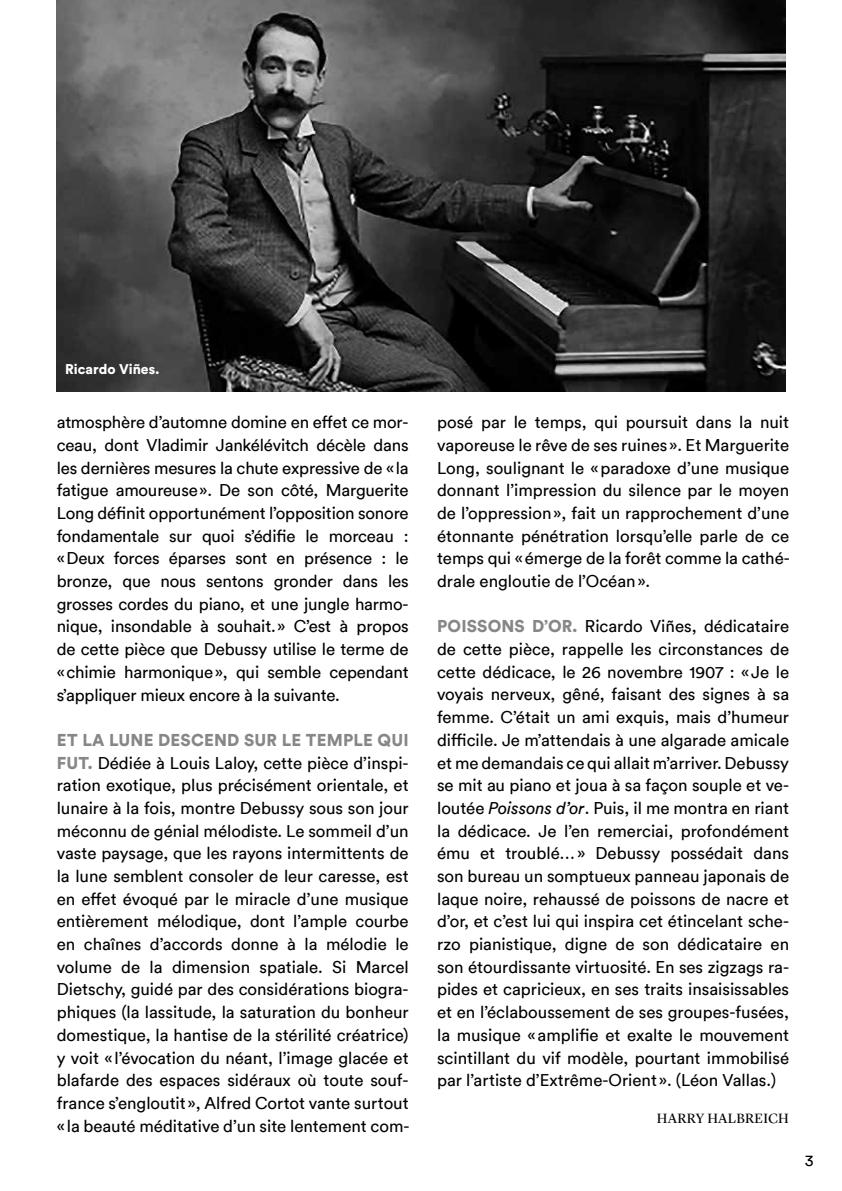
<style>
.page{position:relative;width:842px;height:1191px;background:#fff}
.page>*{position:absolute;margin:0;border:0;box-sizing:border-box;transform-origin:0 0}
.t1{font:17px/22.6px "Circular";color:#000;text-align:justify}
.t2{font:900 17px "Circular Std";letter-spacing:.01em;color:#878787}
.t3{font:16px "Circular";color:#000}
.t4{font:14px "Lyon Display";letter-spacing:.02em;color:#000}
.t5{font:900 14px "Circular Std";color:#fff}
.s1{font-family:"Circular Std";font-weight:900;color:#878787}
.s2{font-style:italic}
</style>
<div class="page">
<img style="left:57px;top:0;width:728px;height:391px">
<p class="t5" style="left:65px;top:360px;width:96px">Ricardo Viñes.</p>
<p class="t1" style="left:57px;top:410px;width:354px">atmosphère d’automne domine en effet ce mor&shy;ceau, dont Vladimir Jankélévitch décèle dans les dernières mesures la chute expressive de «la fatigue amoureuse». De son côté, Marguerite Long définit opportunément l’opposition sonore fondamentale sur quoi s’édifie le morceau : «Deux forces éparses sont en présence : le bronze, que nous sentons gronder dans les grosses cordes du piano, et une jungle harmo&shy;nique, insondable à souhait.» C’est à propos de cette pièce que Debussy utilise le terme de «chimie harmonique», qui semble cependant s’appliquer mieux encore à la suivante.</p>
<p class="t2" style="left:57px;top:728px;width:353px">ET LA LUNE DESCEND SUR LE TEMPLE QUI</p>
<p class="t1" style="left:57px;top:750px;width:354px"><span class="s1">FUT.</span> Dédiée à Louis Laloy, cette pièce d’inspi&shy;ration exotique, plus précisément orientale, et lunaire à la fois, montre Debussy sous son jour méconnu de génial mélodiste. Le sommeil d’un vaste paysage, que les rayons intermittents de la lune semblent consoler de leur caresse, est en effet évoqué par le miracle d’une musique entièrement mélodique, dont l’ample courbe en chaînes d’accords donne à la mélodie le volume de la dimension spatiale. Si Marcel Dietschy, guidé par des considérations biogra&shy;phiques (la lassitude, la saturation du bonheur domestique, la hantise de la stérilité créatrice) y voit « l’évocation du néant, l’image glacée et blafarde des espaces sidéraux où toute souf&shy;france s’engloutit », Alfred Cortot vante surtout « la beauté méditative d’un site lentement com-</p>
<p class="t1" style="left:437px;top:410px;width:354px">posé par le temps, qui poursuit dans la nuit vaporeuse le rêve de ses ruines ». Et Marguerite Long, soulignant le «paradoxe d’une musique donnant l’impression du silence par le moyen de l’oppression», fait un rapprochement d’une étonnante pénétration lorsqu’elle parle de ce temps qui «émerge de la forêt comme la cathé&shy;drale engloutie de l’Océan».</p>
<p class="t1" style="left:437px;top:614px;width:354px"><span class="s1">POISSONS D’OR.</span> Ricardo Viñes, dédicataire de cette pièce, rappelle les circonstances de cette dédicace, le 26 novembre 1907 : «Je le voyais nerveux, gêné, faisant des signes à sa femme. C’était un ami exquis, mais d’humeur difficile. Je m’attendais à une algarade amicale et me demandais ce qui allait m’arriver. Debussy se mit au piano et joua à sa façon souple et ve&shy;loutée <span class="s2">Poissons d’or</span>. Puis, il me montra en riant la dédicace. Je l’en remerciai, profondément ému et troublé…» Debussy possédait dans son bureau un somptueux panneau japonais de laque noire, rehaussé de poissons de nacre et d’or, et c’est lui qui inspira cet étincelant sche&shy;rzo pianistique, digne de son dédicataire en son étourdissante virtuosité. En ses zigzags ra&shy;pides et capricieux, en ses traits insaisissables et en l’éclaboussement de ses groupes-fusées, la musique «amplifie et exalte le mouvement scintillant du vif modèle, pourtant immobilisé par l’artiste d’Extrême-Orient ». (Léon Vallas.)</p>
<p class="t4" style="left:657px;top:1108px;width:134px">HARRY HALBREICH</p>
<p class="t3" style="left:805px;top:1149px;width:10px">3</p>
</div>
